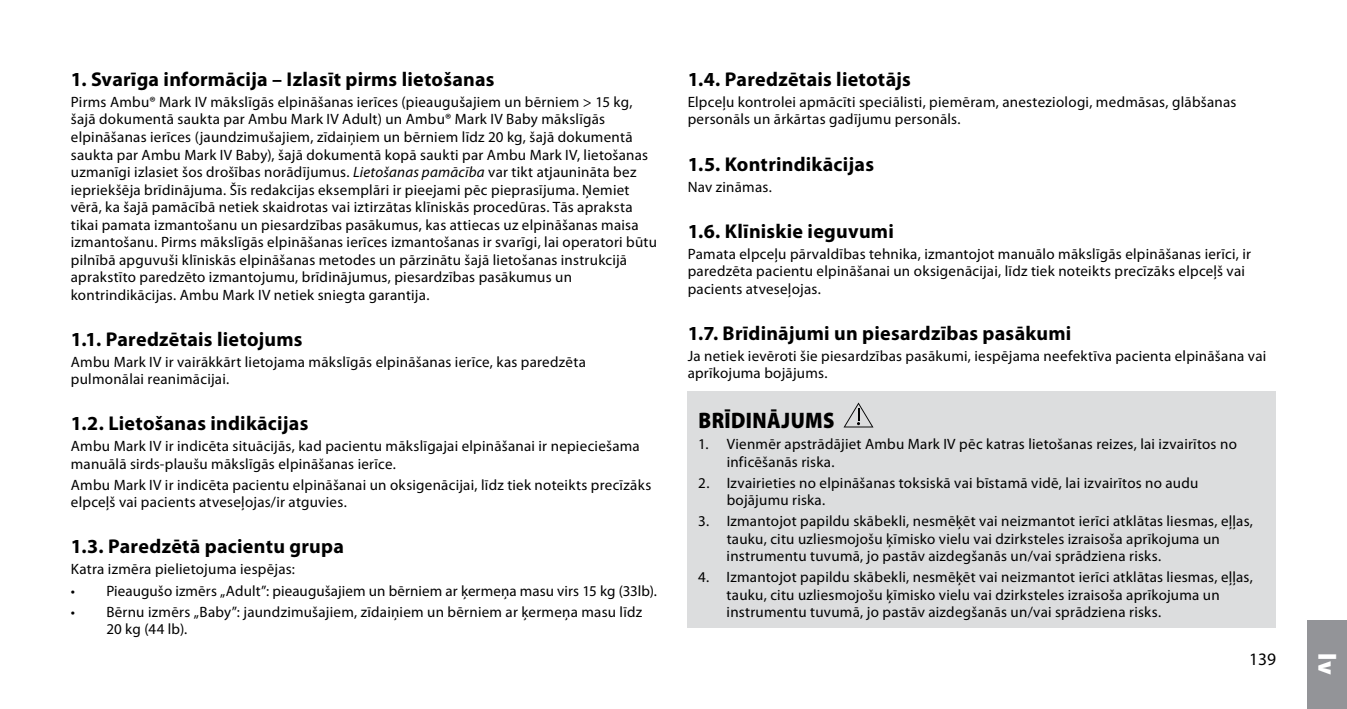
<style>
.page{position:relative;width:1347px;height:709px;background:#fff}
.page>*{position:absolute;margin:0;border:0;box-sizing:border-box;transform-origin:0 0}
.t1{font:900 25px "Myriad Pro";color:#fff}
.t2{font:900 22.5px "Myriad Pro";letter-spacing:.02em;color:#000;scale:.9 1}
.t3{font:700 20px "Myriad Pro";letter-spacing:.01em;color:#000}
.t4{font:17.5px "Myriad Pro";color:#000}
.t5{font:15px/17.5px "Myriad Pro";letter-spacing:.015em;color:#000}
.s1{font-style:italic}
</style>
<div class="page">
<div style="left:1307px;top:620px;width:39px;height:89px;background:#939498"></div>
<div style="left:687px;top:392px;width:589px;height:236px;background:#dcddde"></div>
<svg style="left:844px;top:402px;width:29px;height:25px"></svg>
<h3 class="t3" style="left:71px;top:66px;width:425px">1. Svarīga informācija – Izlasīt pirms lietošanas</h3>
<p class="t5" style="left:71px;top:93px;width:587px">Pirms Ambu® Mark IV mākslīgās elpināšanas ierīces (pieaugušajiem un bērniem &gt; 15 kg, šajā dokumentā saukta par Ambu Mark IV Adult) un Ambu® Mark IV Baby mākslīgās elpināšanas ierīces (jaundzimušajiem, zīdaiņiem un bērniem līdz 20 kg, šajā dokumentā saukta par Ambu Mark IV Baby), šajā dokumentā kopā saukti par Ambu Mark IV, lietošanas uzmanīgi izlasiet šos drošības norādījumus. <span class="s1">Lietošanas pamācība</span> var tikt atjaunināta bez iepriekšēja brīdinājuma. Šīs redakcijas eksemplāri ir pieejami pēc pieprasījuma. Ņemiet vērā, ka šajā pamācībā netiek skaidrotas vai iztirzātas klīniskās procedūras. Tās apraksta tikai pamata izmantošanu un piesardzības pasākumus, kas attiecas uz elpināšanas maisa izmantošanu. Pirms mākslīgās elpināšanas ierīces izmantošanas ir svarīgi, lai operatori būtu pilnībā apguvuši klīniskās elpināšanas metodes un pārzinātu šajā lietošanas instrukcijā aprakstīto paredzēto izmantojumu, brīdinājumus, piesardzības pasākumus un kontrindikācijas. Ambu Mark IV netiek sniegta garantija.</p>
<h3 class="t3" style="left:71px;top:326px;width:233px">1.1. Paredzētais lietojums</h3>
<p class="t5" style="left:71px;top:352px;width:516px">Ambu Mark IV ir vairākkārt lietojama mākslīgās elpināšanas ierīce, kas paredzēta pulmonālai reanimācijai.</p>
<h3 class="t3" style="left:71px;top:410px;width:239px">1.2. Lietošanas indikācijas</h3>
<p class="t5" style="left:71px;top:437px;width:570px">Ambu Mark IV ir indicēta situācijās, kad pacientu mākslīgajai elpināšanai ir nepieciešama manuālā sirds-plaušu mākslīgās elpināšanas ierīce.</p>
<p class="t5" style="left:71px;top:476px;width:582px">Ambu Mark IV ir indicēta pacientu elpināšanai un oksigenācijai, līdz tiek noteikts precīzāks elpceļš vai pacients atveseļojas/ir atguvies.</p>
<h3 class="t3" style="left:71px;top:533px;width:274px">1.3. Paredzētā pacientu grupa</h3>
<p class="t5" style="left:71px;top:560px;width:226px">Katra izmēra pielietojuma iespējas:</p>
<p class="t5" style="left:71px;top:581px;width:587px">• Pieaugušo izmērs „Adult”: pieaugušajiem un bērniem ar ķermeņa masu virs 15 kg (33lb).</p>
<p class="t5" style="left:106px;top:602px;width:537px;text-indent:-35px">• Bērnu izmērs „Baby”: jaundzimušajiem, zīdaiņiem un bērniem ar ķermeņa masu līdz<br>20 kg (44 lb).</p>
<h3 class="t3" style="left:687px;top:66px;width:225px">1.4. Paredzētais lietotājs</h3>
<p class="t5" style="left:687px;top:93px;width:550px">Elpceļu kontrolei apmācīti speciālisti, piemēram, anesteziologi, medmāsas, glābšanas personāls un ārkārtas gadījumu personāls.</p>
<h3 class="t3" style="left:687px;top:151px;width:188px">1.5. Kontrindikācijas</h3>
<p class="t5" style="left:687px;top:177px;width:86px">Nav zināmas.</p>
<h3 class="t3" style="left:687px;top:218px;width:208px">1.6. Klīniskie ieguvumi</h3>
<p class="t5" style="left:687px;top:245px;width:565px">Pamata elpceļu pārvaldības tehnika, izmantojot manuālo mākslīgās elpināšanas ierīci, ir paredzēta pacientu elpināšanai un oksigenācijai, līdz tiek noteikts precīzāks elpceļš vai pacients atveseļojas.</p>
<h3 class="t3" style="left:687px;top:320px;width:385px">1.7. Brīdinājumi un piesardzības pasākumi</h3>
<p class="t5" style="left:687px;top:347px;width:580px">Ja netiek ievēroti šie piesardzības pasākumi, iespējama neefektīva pacienta elpināšana vai aprīkojuma bojājums.</p>
<h2 class="t2" style="left:698px;top:405px;width:153px">BRĪDINĀJUMS</h2>
<p class="t5" style="left:726px;top:435px;width:512px;text-indent:-28px">1. Vienmēr apstrādājiet Ambu Mark IV pēc katras lietošanas reizes, lai izvairītos no inficēšanās riska.</p>
<p class="t5" style="left:726px;top:473px;width:473px;text-indent:-28px">2. Izvairieties no elpināšanas toksiskā vai bīstamā vidē, lai izvairītos no audu bojājumu riska.</p>
<p class="t5" style="left:726px;top:512px;width:528px;text-indent:-28px">3. Izmantojot papildu skābekli, nesmēķēt vai neizmantot ierīci atklātas liesmas, eļļas, tauku, citu uzliesmojošu ķīmisko vielu vai dzirksteles izraisoša aprīkojuma un instrumentu tuvumā, jo pastāv aizdegšanās un/vai sprādziena risks.</p>
<p class="t5" style="left:726px;top:568px;width:528px;text-indent:-28px">4. Izmantojot papildu skābekli, nesmēķēt vai neizmantot ierīci atklātas liesmas, eļļas, tauku, citu uzliesmojošu ķīmisko vielu vai dzirksteles izraisoša aprīkojuma un instrumentu tuvumā, jo pastāv aizdegšanās un/vai sprādziena risks.</p>
<p class="t4" style="left:1249px;top:648px;width:28px">139</p>
<h1 class="t1" style="left:1343px;top:653px;width:23px;rotate:90deg">lv</h1>
</div>
